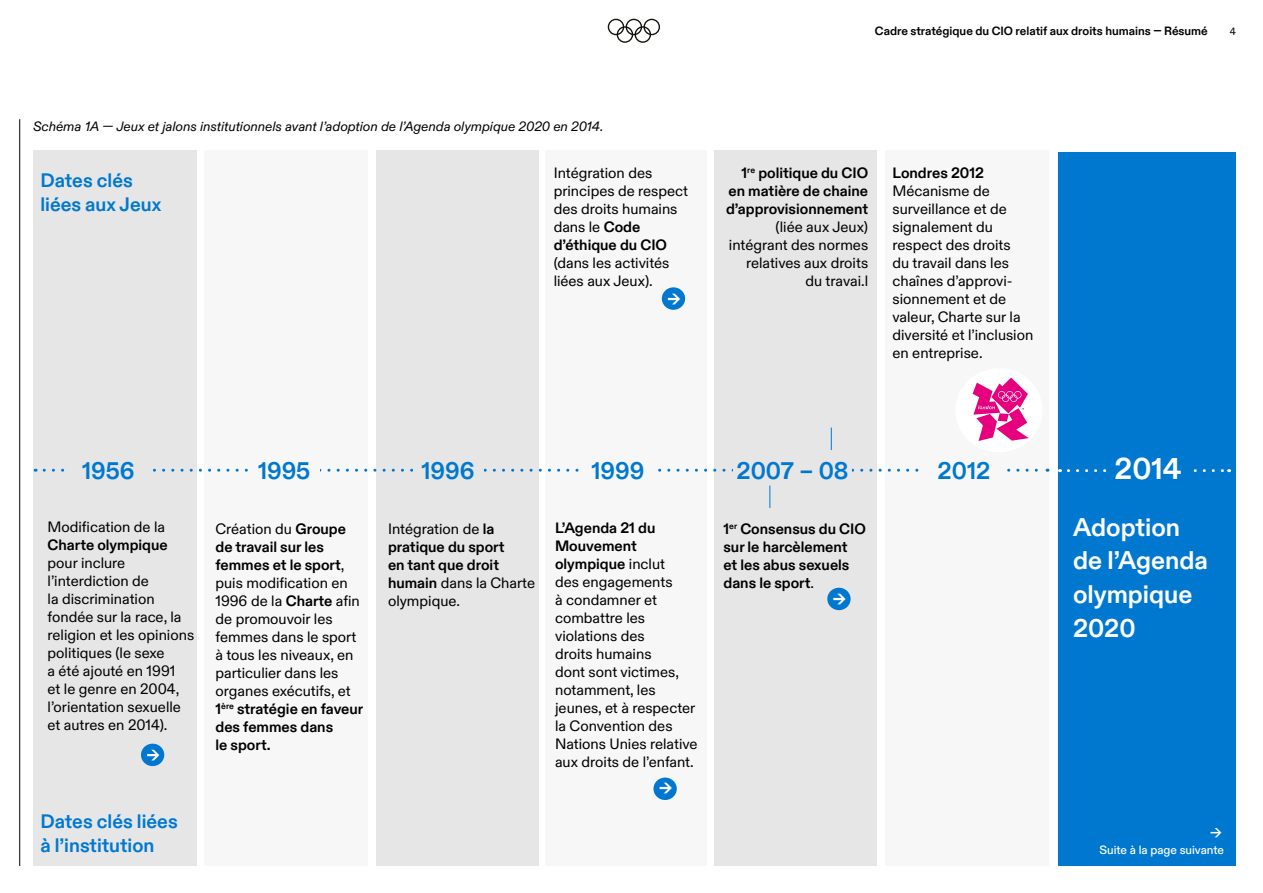
<style>
.page{position:relative;width:1263px;height:893px;background:#fff}
.page>*{position:absolute;margin:0;border:0;box-sizing:border-box;transform-origin:0 0}
.SOUS-TITRE_-_1{font:700 30px "Olympic Sans";color:#fff}
.TEXTE_2_-_courant{font:700 25.5px/33.8px "Olympic Sans";color:#fff}
.SOUS-TITRE_-_1-2{font:700 24px "Olympic Sans";color:#0078d0}
.SOUS-TITRE_-_2{font:700 19.5px/24px "Olympic Sans";color:#0078d0}
.t1{font:700 16.95px "Olympic Sans";color:#fff}
.TEXTE_2_-_courant-2{font:15px/18px "Olympic Sans";color:#000}
.TEXTE_2_-_courant-3{font:700 15px/18px "Olympic Sans";color:#000}
.t2{font:500 15px "Olympic Sans";color:#fff}
.TEXTE_2_-_courant-4{font:italic 13.5px "Olympic Sans";color:#000}
.t3{font:700 12px "Olympic Sans";color:#000}
.TEXTE_2_-_courant-5{font:500 12px "Olympic Sans";color:#fff}
.t4{font:10.5px "Olympic Sans";color:#000}
.s1{font-weight:700}
.s2{font-family:"Olympic Headline";font-weight:400}
.s3{font-weight:400}
</style>
<div class="page">
<svg style="left:608px;top:19px;width:52px;height:24px"></svg>
<hr style="left:19px;top:119px;width:1px;height:747px;background:#000">
<div style="left:885px;top:151px;width:163px;height:715px;background:#f7f7f7"></div>
<div style="left:714px;top:151px;width:162px;height:715px;background:#e6e6e6"></div>
<div style="left:376px;top:151px;width:163px;height:715px;background:#e6e6e6"></div>
<div style="left:33px;top:151px;width:163px;height:715px;background:#e6e6e6"></div>
<div style="left:204px;top:151px;width:164px;height:715px;background:#f7f7f7"></div>
<div style="left:545px;top:151px;width:161px;height:715px;background:#f7f7f7"></div>
<div style="left:1058px;top:152px;width:178px;height:714px;background:#0078d0"></div>
<svg style="left:44px;top:469px;width:1004px;height:3px"></svg>
<div style="left:68px;top:456px;width:81px;height:34px;background:#e6e6e6"></div>
<div style="left:249px;top:456px;width:70px;height:29px;background:#f7f7f7"></div>
<div style="left:580px;top:455px;width:75px;height:27px;background:#f7f7f7"></div>
<div style="left:733px;top:457px;width:119px;height:25px;background:#e6e6e6"></div>
<div style="left:924px;top:455px;width:80px;height:32px;background:#f7f7f7"></div>
<svg style="left:1068px;top:469px;width:162px;height:3px"></svg>
<div style="left:1108px;top:446px;width:80px;height:38px;background:#0078d0"></div>
<div style="left:141px;top:744px;width:23px;height:22px;background:#0078d0;border-radius:50%"></div>
<svg style="left:147px;top:750px;width:12px;height:10px"></svg>
<div style="left:413px;top:455px;width:70px;height:30px;background:#e6e6e6"></div>
<div style="left:653px;top:777px;width:24px;height:23px;background:#0078d0;border-radius:50%"></div>
<div style="left:662px;top:287px;width:23px;height:23px;background:#0078d0;border-radius:50%"></div>
<div style="left:955px;top:368px;width:87px;height:84px;background:#fff;border-radius:50%"></div>
<svg style="left:972px;top:378px;width:57px;height:63px"></svg>
<svg style="left:831px;top:428px;width:1px;height:22px"></svg>
<svg style="left:769px;top:485px;width:1px;height:23px"></svg>
<div style="left:827px;top:588px;width:24px;height:22px;background:#0078d0;border-radius:50%"></div>
<p class="TEXTE_2_-_courant-4" style="left:33px;top:116px;width:572px">Schéma 1A — Jeux et jalons institutionnels avant l’adoption de l’Agenda olympique 2020 en 2014.</p>
<p class="SOUS-TITRE_-_2" style="left:40px;top:167px;width:122px">Dates clés liées aux Jeux</p>
<p class="TEXTE_2_-_courant-2" style="left:554px;top:163px;width:136px">Intégration des principes de respect des droits humains dans le <span class="s1">Code d’éthique du CIO </span>(dans les activités liées aux Jeux).</p>
<p class="t1" style="left:667px;top:286px;width:15px">→</p>
<p class="t3" style="left:875px;top:22px;width:334px">Cadre stratégique du CIO relatif aux droits humains <span class="s2">—</span> Résumé</p>
<p class="t4" style="left:1230px;top:24px;width:8px">4</p>
<p class="TEXTE_2_-_courant-2" style="left:726px;top:163px;width:144px;text-align:right"><span class="s1">1</span><sup>re</sup> <span class="s1">politique du CIO en matière de chaine d’approvisionnement </span>(liée aux Jeux) intégrant des normes relatives aux droits du travai.l</p>
<p class="TEXTE_2_-_courant-2" style="left:892px;top:163px;width:142px"><span class="s1">Londres 2012<br></span>Mécanisme de surveillance et de signalement du respect des droits<br>du travail dans les chaînes d’approvi&shy;sionnement et de valeur, Charte sur la diversité et l’inclusion en entreprise.</p>
<p class="SOUS-TITRE_-_1-2" style="left:82px;top:453px;width:54px">1956</p>
<p class="SOUS-TITRE_-_1-2" style="left:258px;top:453px;width:54px">1995</p>
<p class="SOUS-TITRE_-_1-2" style="left:591px;top:453px;width:54px">1999</p>
<p class="SOUS-TITRE_-_1-2" style="left:736px;top:453px;width:114px">2007 − 08</p>
<p class="SOUS-TITRE_-_1-2" style="left:937px;top:453px;width:54px">2012</p>
<p class="SOUS-TITRE_-_1-2" style="left:421px;top:453px;width:55px">1996</p>
<p class="SOUS-TITRE_-_1" style="left:1114px;top:446px;width:69px">2014</p>
<p class="TEXTE_2_-_courant-2" style="left:48px;top:517px;width:148px">Modification de la<br><span class="s1">Charte olympique </span>pour inclure l’interdiction de<br>la discrimination fondée sur la race, la religion et les opinions politiques (le sexe<br>a été ajouté en 1991<br>et le genre en 2004, l’orientation sexuelle et autres en 2014).</p>
<p class="TEXTE_2_-_courant-2" style="left:215px;top:518px;width:149px">Création du <span class="s1">Groupe de travail sur les femmes et le sport</span>, puis modification en<br>1996 de la <span class="s1">Charte</span> afin de promouvoir les femmes dans le sport à tous les niveaux, en particulier dans les organes exécutifs, et<br><span class="s1">1</span><sup>ère</sup> <span class="s1">stratégie en faveur des femmes dans<br>le sport.</span></p>
<p class="SOUS-TITRE_-_2" style="left:40px;top:808px;width:139px">Dates clés liées à l’institution</p>
<p class="TEXTE_2_-_courant-3" style="left:388px;top:519px;width:149px"><span class="s3">Intégration de</span> la pratique du sport<br>en tant que droit humain <span class="s3">dans la Charte olympique.</span></p>
<p class="TEXTE_2_-_courant-2" style="left:555px;top:518px;width:144px"><span class="s1">L’Agenda 21 du<br>Mouvement olympique</span> inclut<br>des engagements<br>à condamner et combattre les violations des<br>droits humains<br>dont sont victimes, notamment, les jeunes, et à respecter la Convention des<br>Nations Unies relative aux droits de l’enfant.</p>
<p class="t1" style="left:659px;top:776px;width:15px">→</p>
<p class="TEXTE_2_-_courant-3" style="left:723px;top:519px;width:144px">1<sup>er</sup> Consensus du CIO sur le harcèlement<br>et les abus sexuels dans le sport<span class="s3">.</span></p>
<p class="TEXTE_2_-_courant" style="left:1073px;top:509px;width:136px">Adoption de l’Agenda olympique<br>2020</p>
<p class="t1" style="left:833px;top:586px;width:15px">→</p>
<p class="t2" style="left:1210px;top:821px;width:13px">→</p>
<p class="TEXTE_2_-_courant-5" style="left:1099px;top:841px;width:126px">Suite à la page suivante</p>
</div>
